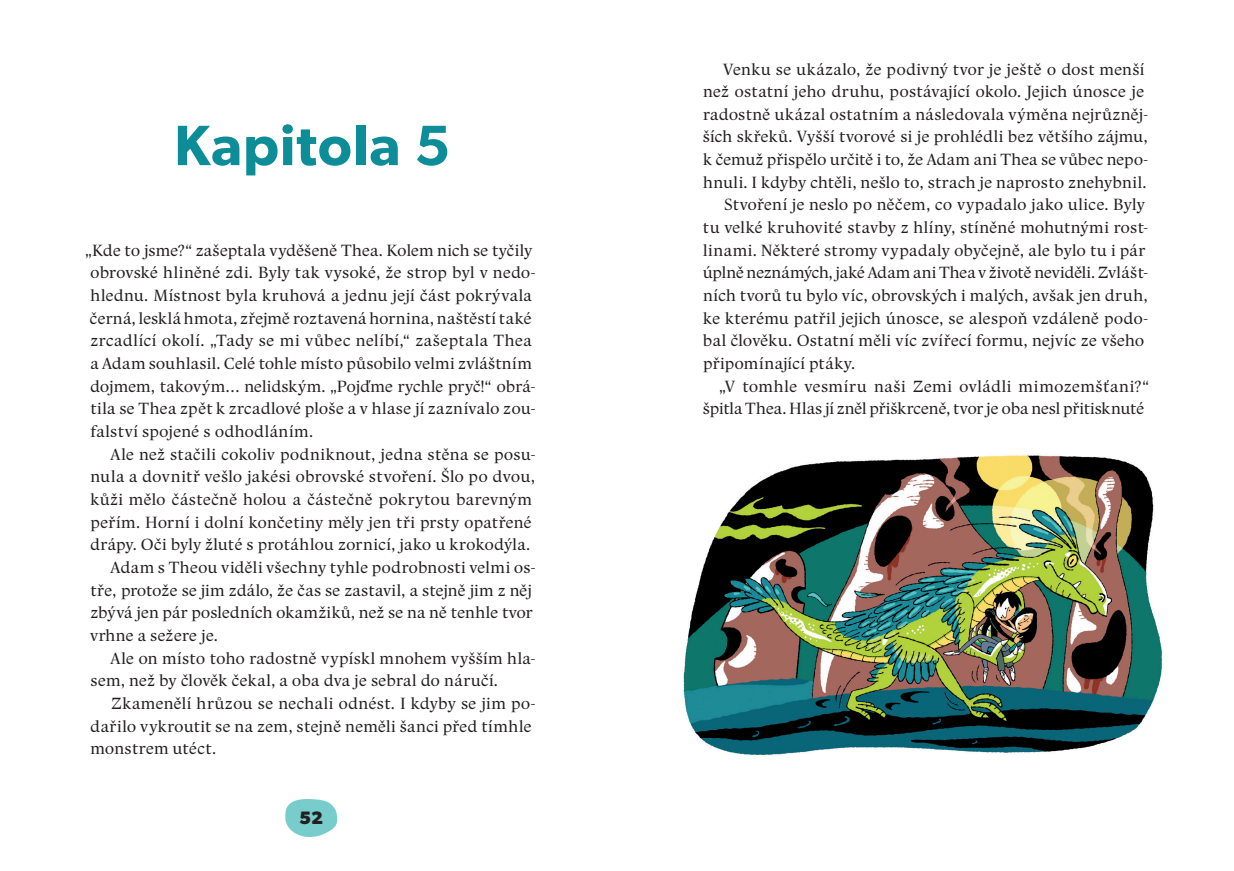
<style>
.page{position:relative;width:1234px;height:871px;background:#fff}
.page>*{position:absolute;margin:0;border:0;box-sizing:border-box;transform-origin:0 0}
.t1{font:600 57px "Gibson";letter-spacing:.02em;color:#0d8d97}
.t2{font:700 18px "Gibson";color:#231f20}
.t3{font:16.05px/22.6px "Trivia Humanist";letter-spacing:.005em;color:#231f20}
.t4{font:16.05px "Trivia Humanist";letter-spacing:-.015em;color:#231f20}
.t5{font:16.05px "Trivia Humanist";letter-spacing:.025em;color:#231f20}
</style>
<div class="page">
<svg style="left:285px;top:799px;width:52px;height:38px"></svg>
<img style="left:683px;top:454px;width:480px;height:301px">
<h1 class="t1" style="left:174px;top:111px;width:277px">Kapitola 5</h1>
<p class="t3" style="left:85px;top:239px;width:452px">„Kde to jsme?“ zašeptala vyděšeně Thea. Kolem nich se tyčily obrovské hliněné zdi. Byly tak vysoké, že strop byl v nedo&shy;hlednu. Místnost byla kruhová a jednu její část pokrývala černá, lesklá hmota, zřejmě roztavená hornina, naštěstí také zrcadlící okolí. „Tady se mi vůbec nelíbí,“ zašeptala Thea a Adam souhlasil. Celé tohle místo působilo velmi zvláštním dojmem, takovým… nelidským. „Pojďme rychle pryč!“ obrá&shy;tila se Thea zpět k zrcadlové ploše a v hlase jí zaznívalo zou&shy;falství spojené s odhodláním.</p>
<p class="t3" style="left:110px;top:443px;width:426px">Ale než stačili cokoliv podniknout, jedna stěna se posu-</p>
<p class="t3" style="left:90px;top:466px;width:446px">nula a dovnitř vešlo jakési obrovské stvoření. Šlo po dvou,</p>
<p class="t3" style="left:91px;top:488px;width:443px">kůži mělo částečně holou a částečně pokrytou barevným</p>
<p class="t3" style="left:90px;top:511px;width:443px">peřím. Horní i dolní končetiny měly jen tři prsty opatřené</p>
<p class="t3" style="left:90px;top:534px;width:441px">drápy. Oči byly žluté s protáhlou zornicí, jako u krokodýla.</p>
<p class="t3" style="left:110px;top:556px;width:426px">Adam s Theou viděli všechny tyhle podrobnosti velmi os-</p>
<p class="t3" style="left:90px;top:579px;width:443px">tře, protože se jim zdálo, že čas se zastavil, a stejně jim z něj</p>
<p class="t3" style="left:90px;top:602px;width:444px">zbývá jen pár posledních okamžiků, než se na ně tenhle tvor</p>
<p class="t3" style="left:90px;top:624px;width:129px">vrhne a sežere je.</p>
<p class="t3" style="left:110px;top:647px;width:426px">Ale on místo toho radostně vypískl mnohem vyšším hla-</p>
<p class="t3" style="left:91px;top:670px;width:409px">sem, než by člověk čekal, a oba dva je sebral do náručí.</p>
<p class="t3" style="left:111px;top:692px;width:426px">Zkamenělí hrůzou se nechali odnést. I kdyby se jim po-</p>
<p class="t3" style="left:90px;top:715px;width:443px">dařilo vykroutit se na zem, stejně neměli šanci před tímhle</p>
<p class="t3" style="left:90px;top:737px;width:127px">monstrem utéct.</p>
<p class="t2" style="left:299px;top:807px;width:25px">52</p>
<p class="t3" style="left:723px;top:58px;width:422px">Venku se ukázalo, že podivný tvor je ještě o dost menší</p>
<p class="t3" style="left:703px;top:81px;width:443px">než ostatní jeho druhu, postávající okolo. Jejich únosce je</p>
<p class="t3" style="left:703px;top:103px;width:446px">radostně ukázal ostatním a následovala výměna nejrůzněj-</p>
<p class="t3" style="left:702px;top:126px;width:446px">ších skřeků. Vyšší tvorové si je prohlédli bez většího zájmu,</p>
<p class="t3" style="left:703px;top:149px;width:445px">k čemuž přispělo určitě i to, že Adam ani Thea se vůbec nepo-</p>
<p class="t3" style="left:703px;top:171px;width:445px">hnuli. I kdyby chtěli, nešlo to, strach je naprosto znehybnil.</p>
<p class="t3" style="left:724px;top:194px;width:422px">Stvoření je neslo po něčem, co vypadalo jako ulice. Byly</p>
<p class="t3" style="left:703px;top:217px;width:447px">tu velké kruhovité stavby z hlíny, stíněné mohutnými rost-</p>
<p class="t3" style="left:703px;top:239px;width:443px">linami. Některé stromy vypadaly obyčejně, ale bylo tu i pár</p>
<p class="t4" style="left:703px;top:263px;width:446px">úplně neznámých, jaké Adam ani Thea v životě neviděli. Zvlášt-</p>
<p class="t3" style="left:703px;top:284px;width:446px">ních tvorů tu bylo víc, obrovských i malých, avšak jen druh,</p>
<p class="t3" style="left:703px;top:307px;width:445px">ke kterému patřil jejich únosce, se alespoň vzdáleně podo-</p>
<p class="t3" style="left:703px;top:330px;width:443px">bal člověku. Ostatní měli víc zvířecí formu, nejvíc ze všeho</p>
<p class="t3" style="left:703px;top:352px;width:154px">připomínající ptáky.</p>
<p class="t5" style="left:719px;top:376px;width:431px">„V tomhle vesmíru naši Zemi ovládli mimozemšťani?“</p>
<p class="t4" style="left:702px;top:399px;width:443px">špitla Thea. Hlas jí zněl přiškrceně, tvor je oba nesl přitisknuté</p>
</div>
